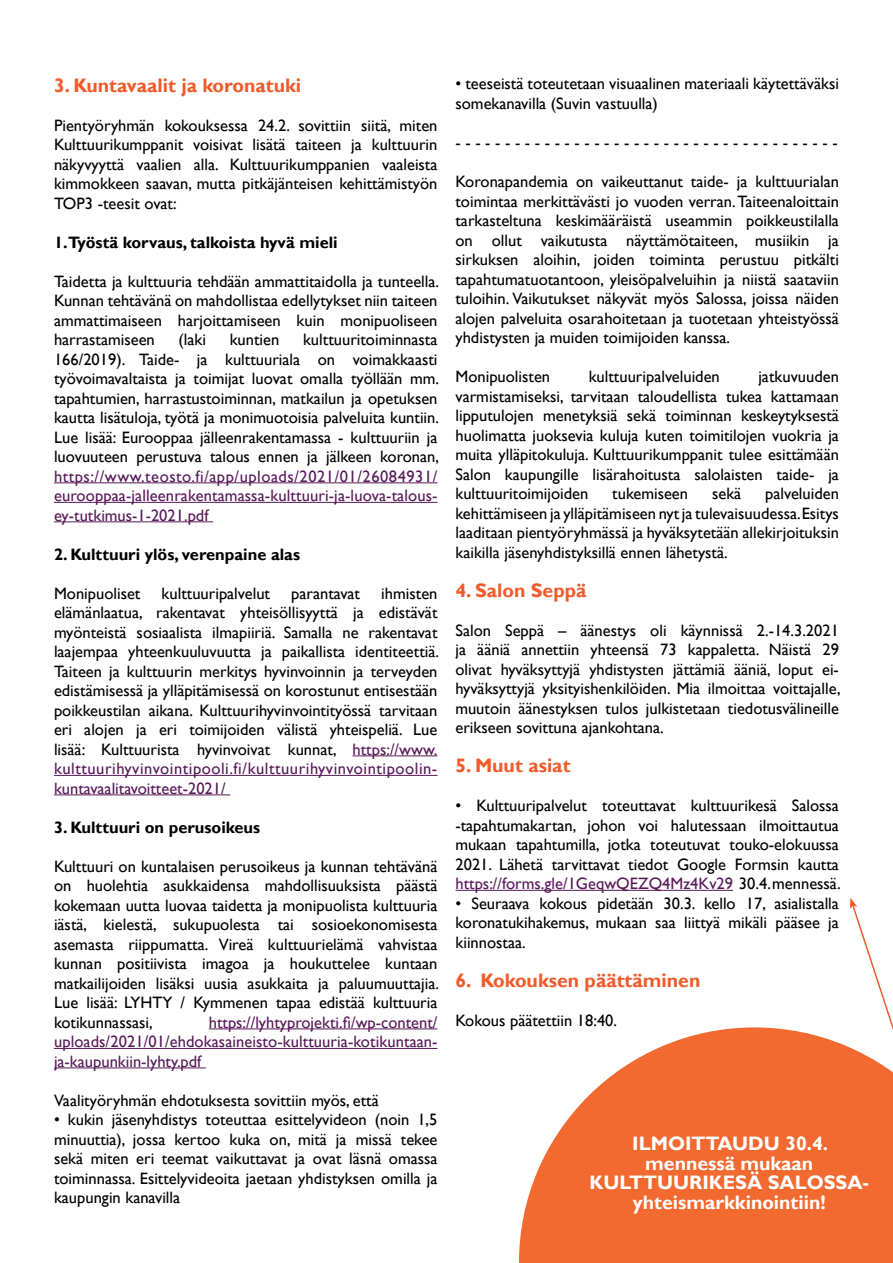
<style>
.page{position:relative;width:893px;height:1263px;background:#fff}
.page>*{position:absolute;margin:0;border:0;box-sizing:border-box;transform-origin:0 0}
.t1{font:700 19.5px/19.5px "Gill Sans";color:#fff;text-align:center}
.t2{font:700 19.5px "Gill Sans";color:#f15b2b}
.t3{font:16.5px/19.5px "Gill Sans";color:#000001;text-align:justify}
.t4{font:16.5px/19.5px "Gill Sans";letter-spacing:.005em;color:#581a59;text-align:justify}
.t5{font:700 16.5px "Gill Sans";color:#000001}
.s1{color:#581a59}
</style>
<div class="page">
<hr style="left:54px;top:482px;width:383px;height:1px;background:#581a59">
<hr style="left:54px;top:502px;width:383px;height:1px;background:#581a59">
<hr style="left:54px;top:521px;width:159px;height:1px;background:#581a59">
<hr style="left:353px;top:755px;width:84px;height:1px;background:#581a59">
<hr style="left:54px;top:775px;width:383px;height:1px;background:#581a59">
<hr style="left:54px;top:794px;width:176px;height:1px;background:#581a59">
<hr style="left:209px;top:1028px;width:228px;height:1px;background:#581a59">
<hr style="left:54px;top:1048px;width:383px;height:1px;background:#581a59">
<hr style="left:54px;top:1067px;width:152px;height:1px;background:#581a59">
<hr style="left:455px;top:890px;width:278px;height:1px;background:#581a59">
<svg style="left:850px;top:898px;width:43px;height:129px"></svg>
<svg style="left:519px;top:1027px;width:374px;height:236px;fill:#f26a2f"></svg>
<p class="t2" style="left:54px;top:73px;width:249px">3. Kuntavaalit ja koronatuki</p>
<p class="t3" style="left:54px;top:116px;width:385px">Pientyöryhmän kokouksessa 24.2. sovittiin siitä, miten Kulttuurikumppanit voisivat lisätä taiteen ja kulttuurin näkyvyyttä vaalien alla. Kulttuurikumppanien vaaleista kimmokkeen saavan, mutta pitkäjänteisen kehittämistyön TOP3 -teesit ovat:</p>
<p class="t5" style="left:54px;top:232px;width:285px">1.Työstä korvaus, talkoista hyvä mieli</p>
<p class="t3" style="left:54px;top:272px;width:387px">Taidetta ja kulttuuria tehdään ammattitaidolla ja tunteella.<br>Kunnan tehtävänä on mahdollistaa edellytykset niin taiteen ammattimaiseen harjoittamiseen kuin monipuoliseen harrastamiseen</p>
<p class="t3" style="left:179px;top:330px;width:29px">(laki</p>
<p class="t3" style="left:230px;top:330px;width:51px">kuntien</p>
<p class="t3" style="left:54px;top:330px;width:387px;text-indent:249px">kulttuuritoiminnasta 166/2019). Taide- ja kulttuuriala on voimakkaasti työvoimavaltaista ja toimijat luovat omalla työllään mm. tapahtumien, harrastustoiminnan, matkailun ja opetuksen kautta lisätuloja, työtä ja monimuotoisia palveluita kuntiin.<br>Lue lisää: Eurooppaa jälleenrakentamassa - kulttuuriin ja luovuuteen perustuva talous ennen ja jälkeen koronan,</p>
<p class="t4" style="left:54px;top:467px;width:385px">https://www.teosto.fi/app/uploads/2021/01/26084931/ eurooppaa-jalleenrakentamassa-kulttuuri-ja-luova-talous&shy;ey-tutkimus-1-2021.pdf</p>
<p class="t5" style="left:54px;top:544px;width:248px">2. Kulttuuri ylös, verenpaine alas</p>
<p class="t3" style="left:54px;top:584px;width:88px">Monipuoliset</p>
<p class="t3" style="left:162px;top:584px;width:110px">kulttuuripalvelut</p>
<p class="t3" style="left:291px;top:584px;width:70px">parantavat</p>
<p class="t3" style="left:54px;top:584px;width:387px;text-indent:327px">ihmisten elämänlaatua, rakentavat yhteisöllisyyttä ja edistävät myönteistä sosiaalista ilmapiiriä. Samalla ne rakentavat laajempaa yhteenkuuluvuutta ja paikallista identiteettiä.<br>Taiteen ja kulttuurin merkitys hyvinvoinnin ja terveyden edistämisessä ja ylläpitämisessä on korostunut entisestään poikkeustilan aikana. Kulttuurihyvinvointityössä tarvitaan eri alojen ja eri toimijoiden välistä yhteispeliä. Lue lisää: Kulttuurista hyvinvoivat kunnat, <span class="s1">https://www. kulttuurihyvinvointipooli.fi/kulttuurihyvinvointipoolin&shy;kuntavaalitavoitteet-2021/</span></p>
<p class="t5" style="left:54px;top:817px;width:208px">3. Kulttuuri on perusoikeus</p>
<p class="t3" style="left:54px;top:857px;width:387px">Kulttuuri on kuntalaisen perusoikeus ja kunnan tehtävänä on huolehtia asukkaidensa mahdollisuuksista päästä kokemaan uutta luovaa taidetta ja monipuolista kulttuuria iästä, kielestä, sukupuolesta tai sosioekonomisesta asemasta riippumatta. Vireä kulttuurielämä vahvistaa kunnan positiivista imagoa ja houkuttelee kuntaan matkailijoiden lisäksi uusia asukkaita ja paluumuuttajia.<br>Lue lisää: LYHTY / Kymmenen tapaa edistää kulttuuria kotikunnassasi,</p>
<p class="t4" style="left:54px;top:1013px;width:385px;text-indent:155px">https://lyhtyprojekti.fi/wp-content/ uploads/2021/01/ehdokasaineisto-kulttuuria-kotikuntaan&shy;ja-kaupunkiin-lyhty.pdf</p>
<p class="t3" style="left:54px;top:1091px;width:326px">Vaalityöryhmän ehdotuksesta sovittiin myös, että</p>
<p class="t3" style="left:54px;top:1110px;width:385px">• kukin jäsenyhdistys toteuttaa esittelyvideon (noin 1,5 minuuttia), jossa kertoo kuka on, mitä ja missä tekee sekä miten eri teemat vaikuttavat ja ovat läsnä omassa toiminnassa. Esittelyvideoita jaetaan yhdistyksen omilla ja kaupungin kanavilla</p>
<p class="t3" style="left:455px;top:74px;width:385px">• teeseistä toteutetaan visuaalinen materiaali käytettäväksi somekanavilla (Suvin vastuulla)</p>
<p class="t3" style="left:455px;top:133px;width:384px">- - - - - - - - - - - - - - - - - - - - - - - - - - - - - - - - - - - - - - -</p>
<p class="t3" style="left:455px;top:172px;width:385px">Koronapandemia on vaikeuttanut taide- ja kulttuurialan toimintaa merkittävästi jo vuoden verran. Taiteenaloittain tarkasteltuna keskimääräistä useammin poikkeustilalla on ollut vaikutusta näyttämötaiteen, musiikin ja sirkuksen aloihin, joiden toiminta perustuu pitkälti tapahtumatuotantoon, yleisöpalveluihin ja niistä saataviin tuloihin. Vaikutukset näkyvät myös Salossa, joissa näiden alojen palveluita osarahoitetaan ja tuotetaan yhteistyössä yhdistysten ja muiden toimijoiden kanssa.</p>
<p class="t3" style="left:455px;top:367px;width:96px">Monipuolisten</p>
<p class="t3" style="left:589px;top:367px;width:133px">kulttuuripalveluiden</p>
<p class="t3" style="left:455px;top:367px;width:385px;text-indent:303px">jatkuvuuden varmistamiseksi, tarvitaan taloudellista tukea kattamaan lipputulojen menetyksiä sekä toiminnan keskeytyksestä huolimatta juoksevia kuluja kuten toimitilojen vuokria ja muita ylläpitokuluja. Kulttuurikumppanit tulee esittämään Salon kaupungille lisärahoitusta salolaisten taide- ja kulttuuritoimijoiden</p>
<p class="t3" style="left:455px;top:484px;width:385px;text-indent:310px">palveluiden kehittämiseen ja ylläpitämiseen nyt ja tulevaisuudessa.Esitys laaditaan pientyöryhmässä ja hyväksytetään allekirjoituksin kaikilla jäsenyhdistyksillä ennen lähetystä.</p>
<p class="t2" style="left:455px;top:578px;width:132px">4. Salon Seppä</p>
<p class="t3" style="left:455px;top:620px;width:387px">Salon Seppä – äänestys oli käynnissä 2.-14.3.2021 ja ääniä annettiin yhteensä 73 kappaletta. Näistä 29 olivat hyväksyttyjä yhdistysten jättämiä ääniä, loput ei&shy;hyväksyttyjä yksityishenkilöiden. Mia ilmoittaa voittajalle, muutoin äänestyksen tulos julkistetaan tiedotusvälineille erikseen sovittuna ajankohtana.</p>
<p class="t2" style="left:455px;top:754px;width:117px">5. Muut asiat</p>
<p class="t3" style="left:455px;top:796px;width:387px">• Kulttuuripalvelut toteuttavat kulttuurikesä Salossa -tapahtumakartan, johon voi halutessaan ilmoittautua mukaan tapahtumilla, jotka toteutuvat touko-elokuussa 2021. Lähetä tarvittavat tiedot Google Formsin kautta <span class="s1">https://forms.gle/1GeqwQEZQ4Mz4Kv29</span> 30.4. mennessä.</p>
<p class="t3" style="left:455px;top:894px;width:385px">• Seuraava kokous pidetään 30.3. kello 17, asialistalla koronatukihakemus, mukaan saa liittyä mikäli pääsee ja kiinnostaa.</p>
<p class="t2" style="left:455px;top:968px;width:246px">6. Kokouksen päättäminen</p>
<p class="t3" style="left:455px;top:1010px;width:163px">Kokous päätettiin 18:40.</p>
<p class="t3" style="left:612px;top:484px;width:77px">tukemiseen</p>
<p class="t3" style="left:712px;top:484px;width:31px">sekä</p>
<p class="t1" style="left:589px;top:1134px;width:281px">ILMOITTAUDU 30.4. mennessä mukaan<br>KULTTUURIKESÄ SALOSSA&shy;yhteismarkkinointiin!</p>
</div>
